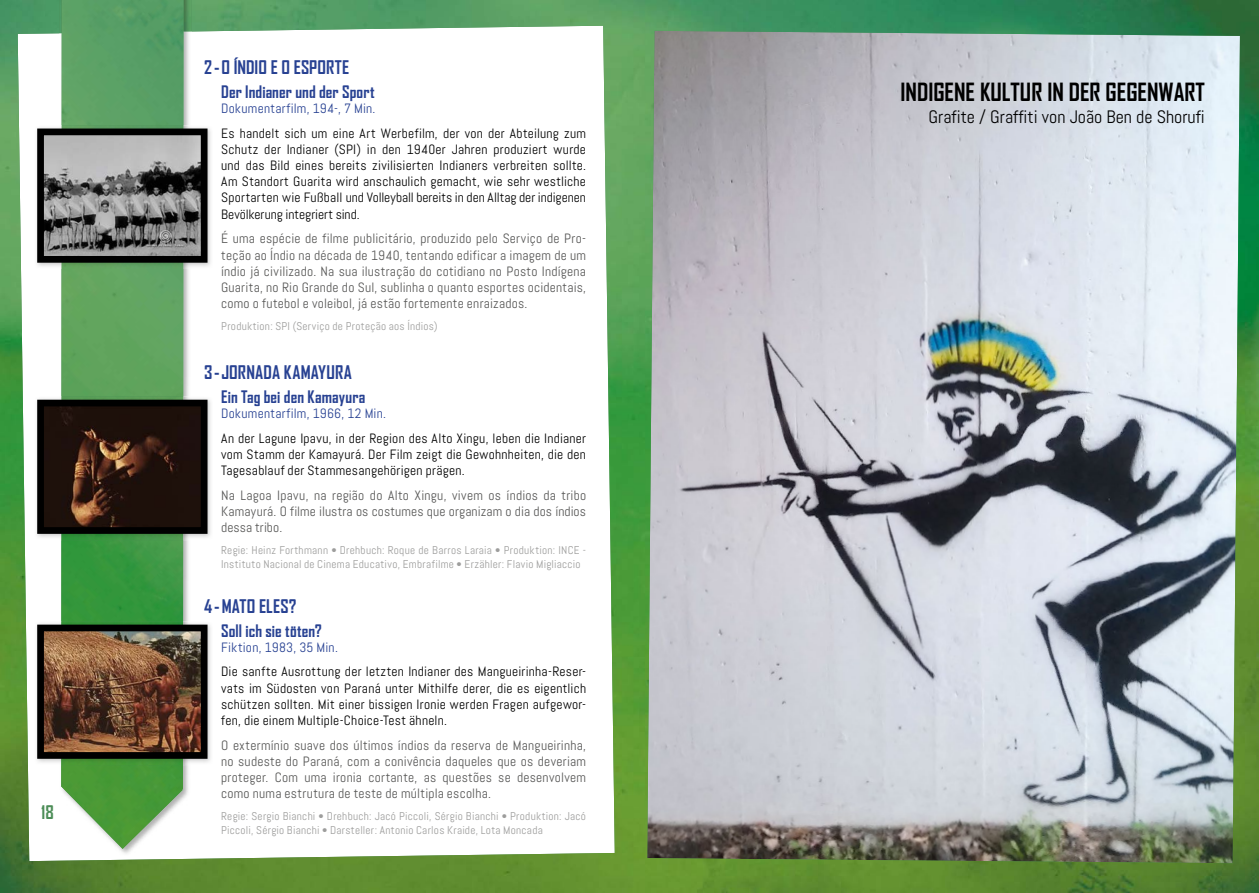
<style>
.page{position:relative;width:1259px;height:893px;background:#fff}
.page>*{position:absolute;margin:0;border:0;box-sizing:border-box;transform-origin:0 0}
.t1{font:700 24px "Agency FB";color:#000}
.t2{font:700 18px "Agency FB";letter-spacing:.005em;color:#274192}
.t3{font:18px "Abel";color:#000}
.t4{font:700 18px "Agency FB";color:#4c8d57}
.t5{font:700 16.5px "Agency FB";letter-spacing:.005em;color:#274192}
.t6{font:13.5px/16.2px "Abel";letter-spacing:.015em;color:#000;text-align:justify}
.t7{font:13.5px/16.2px "Abel";letter-spacing:.015em;color:#575756;text-align:justify}
.t8{font:13.5px "Abel";letter-spacing:.015em;color:#274192}
.t9{font:11.25px/13.5px "Abel";letter-spacing:.025em;color:#9d9d9c}
</style>
<div class="page">
<img style="left:0;top:0;width:1259px;height:893px">
<img style="left:60px;top:33px;width:131px;height:823px">
<img style="left:60px;top:0;width:131px;height:33px">
<img style="left:61px;top:0;width:122px;height:849px">
<img style="left:34px;top:125px;width:179px;height:144px">
<img style="left:45px;top:137px;width:154px;height:118px">
<div style="left:37px;top:129px;width:170px;height:134px;border:7px solid #000"></div>
<img style="left:34px;top:621px;width:179px;height:144px">
<img style="left:45px;top:633px;width:154px;height:118px">
<div style="left:37px;top:625px;width:170px;height:134px;border:7px solid #000"></div>
<img style="left:34px;top:396px;width:179px;height:144px">
<img style="left:45px;top:408px;width:154px;height:118px">
<div style="left:37px;top:400px;width:170px;height:134px;border:7px solid #000"></div>
<h2 class="t4" style="left:41px;top:800px;width:14px">18</h2>
<h2 class="t2" style="left:204px;top:56px;width:146px">2 - O ÍNDIO E O ESPORTE</h2>
<p class="t5" style="left:221px;top:81px;width:155px">Der Indianer und der Sport</p>
<p class="t8" style="left:221px;top:100px;width:156px">Dokumentarfilm, 194-, 7 Min.</p>
<p class="t6" style="left:221px;top:125px;width:366px">Es handelt sich um eine Art Werbefilm, der von der Abteilung zum Schutz der Indianer (SPI) in den 1940er Jahren produziert wurde und das Bild eines bereits zivilisierten Indianers verbreiten sollte.<br>Am Standort Guarita wird anschaulich gemacht, wie sehr westliche Sportarten wie Fußball und Volleyball bereits in den Alltag der indigenen Bevölkerung integriert sind.</p>
<p class="t7" style="left:221px;top:231px;width:366px">É uma espécie de filme publicitário, produzido pelo Serviço de Pro&shy;teção ao Índio na década de 1940, tentando edificar a imagem de um índio já civilizado. Na sua ilustração do cotidiano no Posto Indígena Guarita, no Rio Grande do Sul, sublinha o quanto esportes ocidentais, como o futebol e voleibol, já estão fortemente enraizados.</p>
<p class="t9" style="left:221px;top:319px;width:218px">Produktion: SPI (Serviço de Proteção aos Índios)</p>
<h2 class="t2" style="left:204px;top:361px;width:149px">3 - JORNADA KAMAYURA</h2>
<p class="t5" style="left:221px;top:387px;width:146px">Ein Tag bei den Kamayura</p>
<p class="t8" style="left:221px;top:405px;width:166px">Dokumentarfilm, 1966, 12 Min.</p>
<p class="t6" style="left:221px;top:430px;width:366px">An der Lagune Ipavu, in der Region des Alto Xingu, leben die Indianer vom Stamm der Kamayurá. Der Film zeigt die Gewohnheiten, die den Tagesablauf der Stammesangehörigen prägen.</p>
<p class="t7" style="left:221px;top:487px;width:366px">Na Lagoa Ipavu, na região do Alto Xingu, vivem os índios da tribo Kamayurá. O filme ilustra os costumes que organizam o dia dos índios dessa tribo.</p>
<p class="t9" style="left:221px;top:544px;width:366px">Regie: Heinz Forthmann • Drehbuch: Roque de Barros Laraia • Produktion: INCE -<br>Instituto Nacional de Cinema Educativo, Embrafilme • Erzähler: Flavio Migliaccio</p>
<h2 class="t2" style="left:204px;top:595px;width:94px">4 - MATO ELES?</h2>
<p class="t5" style="left:221px;top:620px;width:102px">Soll ich sie töten?</p>
<p class="t8" style="left:221px;top:638px;width:118px">Fiktion, 1983, 35 Min.</p>
<p class="t6" style="left:221px;top:664px;width:366px">Die sanfte Ausrottung der letzten Indianer des Mangueirinha-Reser&shy;vats im Südosten von Paraná unter Mithilfe derer, die es eigentlich schützen sollten. Mit einer bissigen Ironie werden Fragen aufgewor&shy;fen, die einem Multiple-Choice-Test ähneln.</p>
<p class="t7" style="left:221px;top:737px;width:366px">O extermínio suave dos últimos índios da reserva de Mangueirinha, no sudeste do Paraná, com a conivência daqueles que os deveriam proteger. Com uma ironia cortante, as questões se desenvolvem como numa estrutura de teste de múltipla escolha.</p>
<p class="t9" style="left:221px;top:810px;width:366px">Regie: Sergio Bianchi • Drehbuch: Jacó Piccoli, Sérgio Bianchi • Produktion: Jacó<br>Piccoli, Sérgio Bianchi • Darsteller: Antonio Carlos Kraide, Lota Moncada</p>
<h1 class="t1" style="left:900px;top:77px;width:306px">INDIGENE KULTUR IN DER GEGENWART</h1>
<h2 class="t3" style="left:928px;top:105px;width:278px">Grafite / Graffiti von João Ben de Shorufi</h2>
</div>
